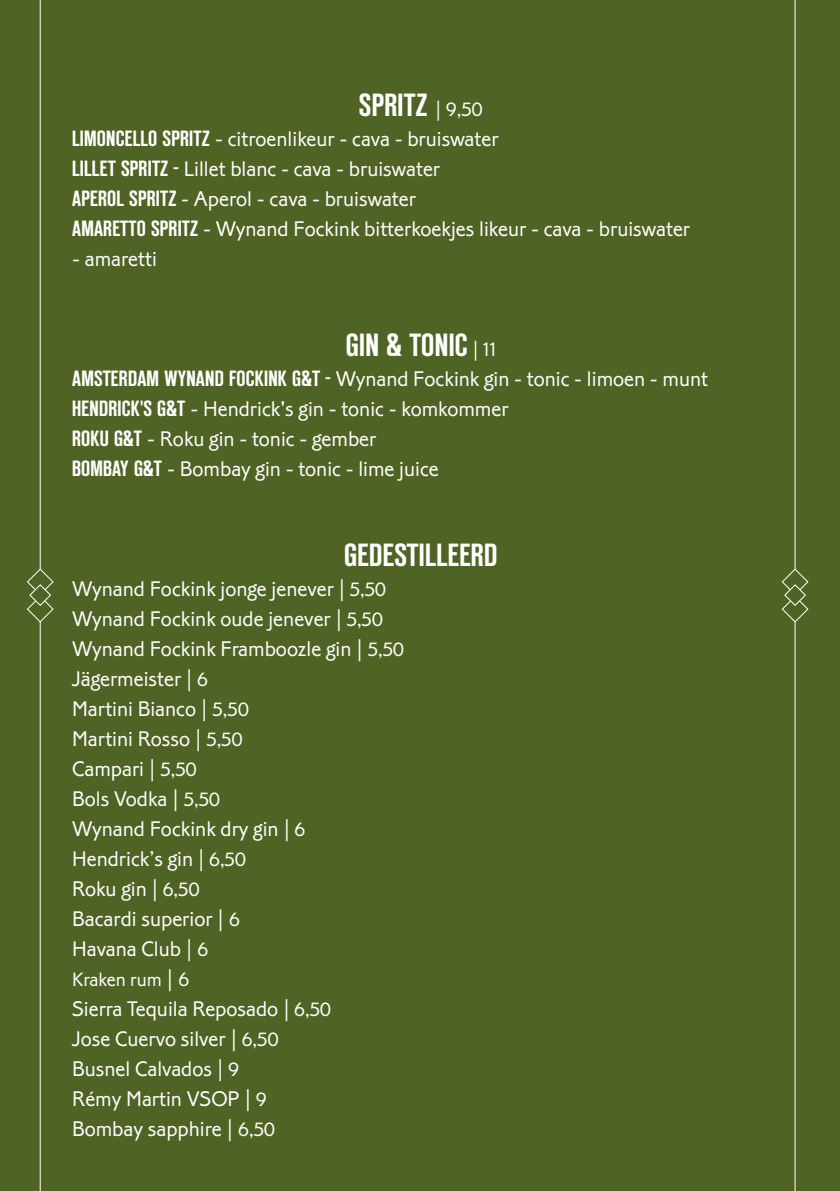
<style>
.page{position:relative;width:840px;height:1191px;background:#fff}
.page>*{position:absolute;margin:0;border:0;box-sizing:border-box;transform-origin:0 0}
.t1{font:600 32px "Reforma Grotesk";letter-spacing:.01em;color:#fff}
.t2{font:300 22px/30px "Corinthian Std";color:#fff}
.t3{font:300 20px "Corinthian Std";color:#fff}
.s1{font-family:"Corinthian Std";font-weight:300;font-size:20px}
.s2{font-family:"Reforma Grotesk";font-weight:600}
.s3{font-size:20px}
.s4{font-size:22px}
</style>
<div class="page">
<div style="left:0;top:0;width:839px;height:1191px;background:#4f6424"></div>
<hr style="left:40px;top:0;width:1px;height:1191px;background:#fff">
<svg style="left:27px;top:568px;width:27px;height:55px"></svg>
<hr style="left:794px;top:0;width:1px;height:1191px;background:#fff">
<svg style="left:781px;top:568px;width:27px;height:55px"></svg>
<h1 class="t1" style="left:359px;top:85px;width:125px">SPRITZ <span class="s1">| 9,50</span></h1>
<p class="t2" style="left:72px;top:124px;width:619px"><span class="s2">LIMONCELLO SPRITZ</span> - citroenlikeur - cava - bruiswater<br><span class="s2">LILLET SPRITZ -</span> Lillet blanc - cava - bruiswater<br><span class="s2">APEROL SPRITZ</span> - Aperol - cava - bruiswater<br><span class="s2">AMARETTO SPRITZ</span> - Wynand Fockink bitterkoekjes likeur - cava - bruiswater</p>
<p class="t2" style="left:72px;top:244px;width:86px">- amaretti</p>
<h1 class="t1" style="left:345px;top:325px;width:152px">GIN &amp; TONIC <span class="s1">| 11</span></h1>
<p class="t2" style="left:72px;top:364px;width:637px"><span class="s2">AMSTERDAM WYNAND FOCKINK G&amp;T -</span> Wynand Fockink gin - tonic - limoen - munt <span class="s2">HENDRICK'S G&amp;T</span> - Hendrick's gin - tonic - komkommer<br><span class="s2">ROKU G&amp;T</span> - Roku gin - tonic - gember<br><span class="s2">BOMBAY G&amp;T</span> - Bombay gin - tonic - lime juice</p>
<h1 class="t1" style="left:344px;top:535px;width:155px">GEDESTILLEERD</h1>
<p class="t2" style="left:72px;top:574px;width:333px">Wynand Fockink jonge jenever | <span class="s3">5,50<br></span>Wynand Fockink oude jenever | <span class="s3">5,50<br></span>Wynand Fockink Framboozle gin | <span class="s3">5,50<br></span>Jägermeister | <span class="s3">6<br></span>Martini Bianco | <span class="s3">5,50<br></span>Martini Rosso | <span class="s3">5,50<br></span>Campari | <span class="s3">5,50<br></span>Bols Vodka | <span class="s3">5,50<br></span>Wynand Fockink dry gin | <span class="s3">6<br></span>Hendrick’s gin | <span class="s3">6,50<br></span>Roku gin | <span class="s3">6,50<br></span>Bacardi superior | <span class="s3">6<br></span>Havana Club | <span class="s3">6</span></p>
<p class="t3" style="left:72px;top:968px;width:119px">Kraken rum <span class="s4">|</span> 6</p>
<p class="t2" style="left:72px;top:994px;width:260px">Sierra Tequila Reposado | <span class="s3">6,50<br></span>Jose Cuervo silver | <span class="s3">6,50<br></span>Busnel Calvados | <span class="s3">9<br></span>Rémy Martin VSOP | <span class="s3">9<br></span>Bombay sapphire | <span class="s3">6,50</span></p>
</div>
